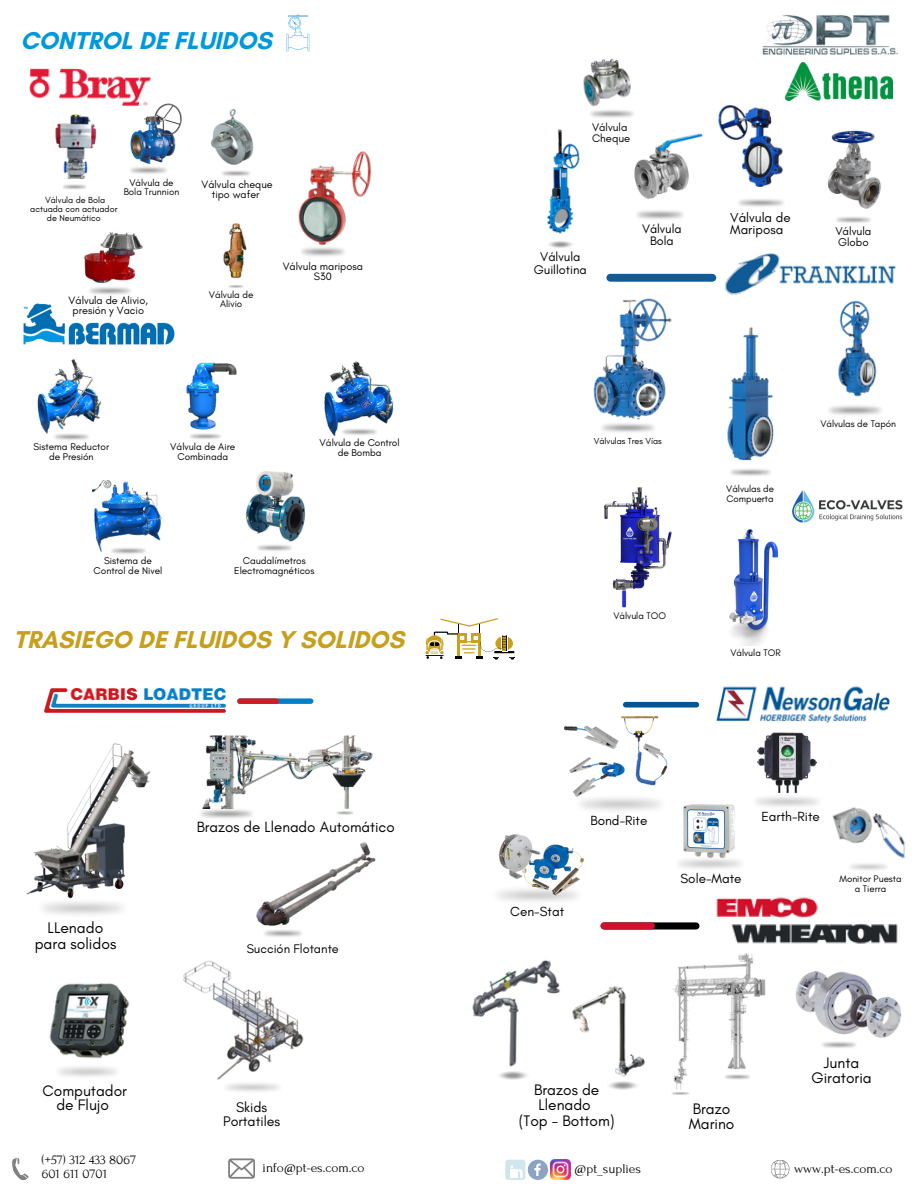
<style>
.page{position:relative;width:918px;height:1188px;background:#fff}
.page>*{position:absolute;margin:0;border:0;box-sizing:border-box;transform-origin:0 0}
.t1{font:700 24.9px "Glacial Indifference";color:#c79f1b}
.t2{font:700 24.9px "Glacial Indifference";color:#0098dd}
.t3{font:15.6px/15.6px "Glacial Indifference";color:#000;text-align:center}
.t4{font:15.45px/15.5px "Glacial Indifference";color:#000;text-align:center}
.t5{font:15.15px "Glacial Indifference";color:#000}
.t6{font:14.25px/14.2px "Glacial Indifference";color:#000;text-align:center}
.t7{font:13.5px/13.5px "Forum";color:#010101}
.t8{font:13.5px "Glacial Indifference";color:#000}
.t9{font:13.35px/12.8px "Glacial Indifference";color:#000}
.t10{font:12.75px/12.1px "Glacial Indifference";color:#000;text-align:center}
.t11{font:12.6px/12px "Glacial Indifference";color:#000;text-align:center}
.t12{font:11.4px/10.9px "Glacial Indifference";color:#000}
.t13{font:11.25px/10.6px "Glacial Indifference";color:#000}
.t14{font:10.8px/10.4px "Glacial Indifference";color:#000;text-align:center}
.t15{font:10.05px/10.1px "Glacial Indifference";color:#000;text-align:center}
.t16{font:9.9px/9.4px "Glacial Indifference";color:#000;text-align:center}
.t17{font:9.75px/9.8px "Glacial Indifference";color:#000;text-align:center}
.t18{font:9px/9px "Glacial Indifference";color:#000;text-align:center}
.t19{font:8.85px "Glacial Indifference";color:#000}
</style>
<div class="page">
<img style="left:44px;top:688px;width:181px;height:25px">
<img style="left:716px;top:897px;width:182px;height:47px">
<img style="left:286px;top:14px;width:24px;height:38px">
<img style="left:550px;top:1160px;width:21px;height:20px">
<svg style="left:12px;top:1158px;width:17px;height:22px"></svg>
<svg style="left:228px;top:1158px;width:27px;height:21px"></svg>
<div style="left:505px;top:1160px;width:20px;height:20px;background:#d0e6ec;border-radius:3px"></div>
<svg style="left:510px;top:1160px;width:38px;height:20px"></svg>
<svg style="left:771px;top:1160px;width:18px;height:18px"></svg>
<svg style="left:425px;top:618px;width:90px;height:42px"></svg>
<img style="left:762px;top:15px;width:136px;height:39px">
<img style="left:23px;top:303px;width:152px;height:42px">
<img style="left:785px;top:62px;width:107px;height:38px">
<img style="left:29px;top:68px;width:122px;height:38px">
<img style="left:38px;top:359px;width:63px;height:74px">
<img style="left:92px;top:480px;width:70px;height:72px">
<img style="left:186px;top:362px;width:51px;height:68px">
<img style="left:246px;top:472px;width:60px;height:69px">
<img style="left:324px;top:361px;width:70px;height:75px">
<img style="left:54px;top:433px;width:35px;height:7px">
<img style="left:110px;top:547px;width:36px;height:7px">
<img style="left:190px;top:433px;width:31px;height:6px">
<img style="left:257px;top:544px;width:35px;height:7px">
<img style="left:342px;top:428px;width:36px;height:8px">
<img style="left:836px;top:216px;width:35px;height:7px">
<img style="left:827px;top:130px;width:54px;height:79px">
<img style="left:718px;top:106px;width:65px;height:81px">
<img style="left:634px;top:133px;width:69px;height:66px">
<div style="left:610px;top:274px;width:102px;height:8px;background:#115c96"></div>
<img style="left:724px;top:253px;width:172px;height:42px">
<img style="left:838px;top:300px;width:39px;height:97px">
<img style="left:727px;top:327px;width:47px;height:134px">
<img style="left:593px;top:298px;width:79px;height:122px">
<img style="left:730px;top:469px;width:41px;height:7px">
<img style="left:130px;top:167px;width:37px;height:7px">
<img style="left:222px;top:170px;width:28px;height:6px">
<img style="left:210px;top:108px;width:44px;height:57px">
<img style="left:55px;top:113px;width:42px;height:67px">
<img style="left:63px;top:184px;width:23px;height:6px">
<img style="left:131px;top:103px;width:50px;height:61px">
<img style="left:223px;top:223px;width:24px;height:55px">
<img style="left:228px;top:285px;width:15px;height:3px">
<img style="left:84px;top:232px;width:59px;height:51px">
<div style="left:240px;top:698px;width:71px;height:6px;background:#007fc6"></div>
<div style="left:240px;top:698px;width:36px;height:6px;background:#cd1c22"></div>
<div style="left:604px;top:922px;width:92px;height:8px;background:#010101"></div>
<div style="left:604px;top:922px;width:47px;height:8px;background:#d0112b"></div>
<img style="left:49px;top:983px;width:81px;height:76px">
<img style="left:716px;top:686px;width:174px;height:37px">
<div style="left:626px;top:702px;width:70px;height:6px;background:#025494"></div>
<img style="left:26px;top:743px;width:125px;height:154px">
<img style="left:548px;top:241px;width:25px;height:7px">
<img style="left:546px;top:129px;width:34px;height:105px">
<img style="left:583px;top:58px;width:48px;height:49px">
<img style="left:572px;top:986px;width:73px;height:91px">
<img style="left:609px;top:1081px;width:28px;height:9px">
<img style="left:499px;top:1071px;width:28px;height:9px">
<img style="left:472px;top:960px;width:88px;height:107px">
<img style="left:673px;top:953px;width:93px;height:137px">
<img style="left:724px;top:1074px;width:26px;height:6px">
<img style="left:672px;top:1092px;width:17px;height:3px">
<img style="left:795px;top:971px;width:106px;height:77px">
<img style="left:832px;top:807px;width:74px;height:63px">
<img style="left:183px;top:960px;width:121px;height:120px">
<img style="left:43px;top:897px;width:79px;height:18px">
<img style="left:569px;top:757px;width:47px;height:40px">
<img style="left:564px;top:725px;width:52px;height:24px">
<img style="left:616px;top:716px;width:52px;height:70px">
<img style="left:577px;top:793px;width:83px;height:18px">
<img style="left:498px;top:834px;width:86px;height:62px">
<img style="left:757px;top:733px;width:60px;height:59px">
<img style="left:683px;top:804px;width:52px;height:52px">
<img style="left:679px;top:856px;width:62px;height:13px">
<img style="left:256px;top:842px;width:120px;height:84px">
<img style="left:264px;top:930px;width:38px;height:7px">
<img style="left:203px;top:735px;width:170px;height:73px">
<img style="left:201px;top:807px;width:53px;height:12px">
<img style="left:337px;top:811px;width:16px;height:4px">
<img style="left:298px;top:151px;width:74px;height:95px">
<img style="left:729px;top:529px;width:50px;height:116px">
<img style="left:603px;top:487px;width:69px;height:121px">
<img style="left:792px;top:490px;width:111px;height:33px">
<p class="t2" style="left:20px;top:25px;width:253px">CONTROL DE FLUIDOS</p>
<h5 class="t17" style="left:124px;top:178px;width:57px;line-height:9.3px">Válvula de<br>Bola Trunnion</h5>
<p class="t14" style="left:202px;top:179px;width:73px">Válvula cheque tipo wafer</p>
<p class="t18" style="left:30px;top:195px;width:89px">Válvula de Bola actuada con actuador de Neumático</p>
<p class="t14" style="left:69px;top:295px;width:81px">Válvula de Alivio, presión y Vacio</p>
<h5 class="t16" style="left:209px;top:290px;width:46px">Válvula de<br>Alivio</h5>
<p class="t14" style="left:283px;top:261px;width:82px">Válvula mariposa<br>S30</p>
<h4 class="t15" style="left:34px;top:441px;width:77px">Sistema Reductor de Presión</h4>
<p class="t15" style="left:170px;top:441px;width:67px">Válvula de Aire<br>Combinada</p>
<p class="t15" style="left:320px;top:438px;width:82px">Válvula de Control de Bomba</p>
<h5 class="t15" style="left:94px;top:555px;width:70px">Sistema de<br>Control de Nivel</h5>
<p class="t15" style="left:234px;top:555px;width:82px">Caudalímetros<br>Electromagnéticos</p>
<h5 class="t1" style="left:14px;top:624px;width:392px">TRASIEGO DE FLUIDOS Y SOLIDOS</h5>
<h1 class="t3" style="left:35px;top:920px;width:83px">LLenado para solidos</h1>
<p class="t4" style="left:43px;top:1083px;width:86px;line-height:14.4px">Computador de Flujo</p>
<p class="t5" style="left:197px;top:817px;width:199px">Brazos de Llenado Automático</p>
<p class="t10" style="left:247px;top:943px;width:94px">Succión Flotante</p>
<p class="t6" style="left:223px;top:1100px;width:59px">Skids<br>Portatiles</p>
<p class="t13" style="left:592px;top:122px;width:40px">Válvula<br>Cheque</p>
<h1 class="t10" style="left:534px;top:251px;width:55px">Válvula<br>Guillotina</h1>
<p class="t11" style="left:642px;top:223px;width:41px">Válvula<br>Bola</p>
<p class="t9" style="left:730px;top:211px;width:62px">Válvula de<br>Mariposa</p>
<p class="t12" style="left:835px;top:226px;width:38px">Válvula<br>Globo</p>
<h5 class="t19" style="left:594px;top:436px;width:70px">Válvulas Tres Vías</h5>
<p class="t17" style="left:613px;top:611px;width:54px">Válvula TOO</p>
<h5 class="t17" style="left:726px;top:484px;width:49px;text-align:left">Válvulas de<br>Compuerta</h5>
<p class="t17" style="left:820px;top:419px;width:77px">Válvulas de Tapón</p>
<p class="t17" style="left:730px;top:648px;width:52px">Válvula TOR</p>
<p class="t8" style="left:590px;top:812px;width:59px">Bond-Rite</p>
<h4 class="t8" style="left:761px;top:808px;width:60px">Earth-Rite</h4>
<h5 class="t8" style="left:510px;top:903px;width:55px">Cen-Stat</h5>
<p class="t4" style="left:519px;top:1081px;width:97px">Brazos de<br>Llenado<br>(Top - Bottom)</p>
<p class="t8" style="left:681px;top:870px;width:63px">Sole-Mate</p>
<p class="t4" style="left:689px;top:1101px;width:47px;text-align:left">Brazo<br>Marino</p>
<p class="t17" style="left:839px;top:874px;width:64px">Monitor Puesta a Tierra</p>
<p class="t4" style="left:812px;top:1055px;width:62px">Junta<br>Giratoria</p>
<h4 class="t7" style="left:42px;top:1153px;width:96px">(+57) 312 433 8067<br>601 611 0701</h4>
<p class="t7" style="left:263px;top:1161px;width:103px">info@pt-es.com.co</p>
<p class="t7" style="left:575px;top:1162px;width:68px">@pt_suplies</p>
<p class="t7" style="left:794px;top:1163px;width:100px">www.pt-es.com.co</p>
</div>
